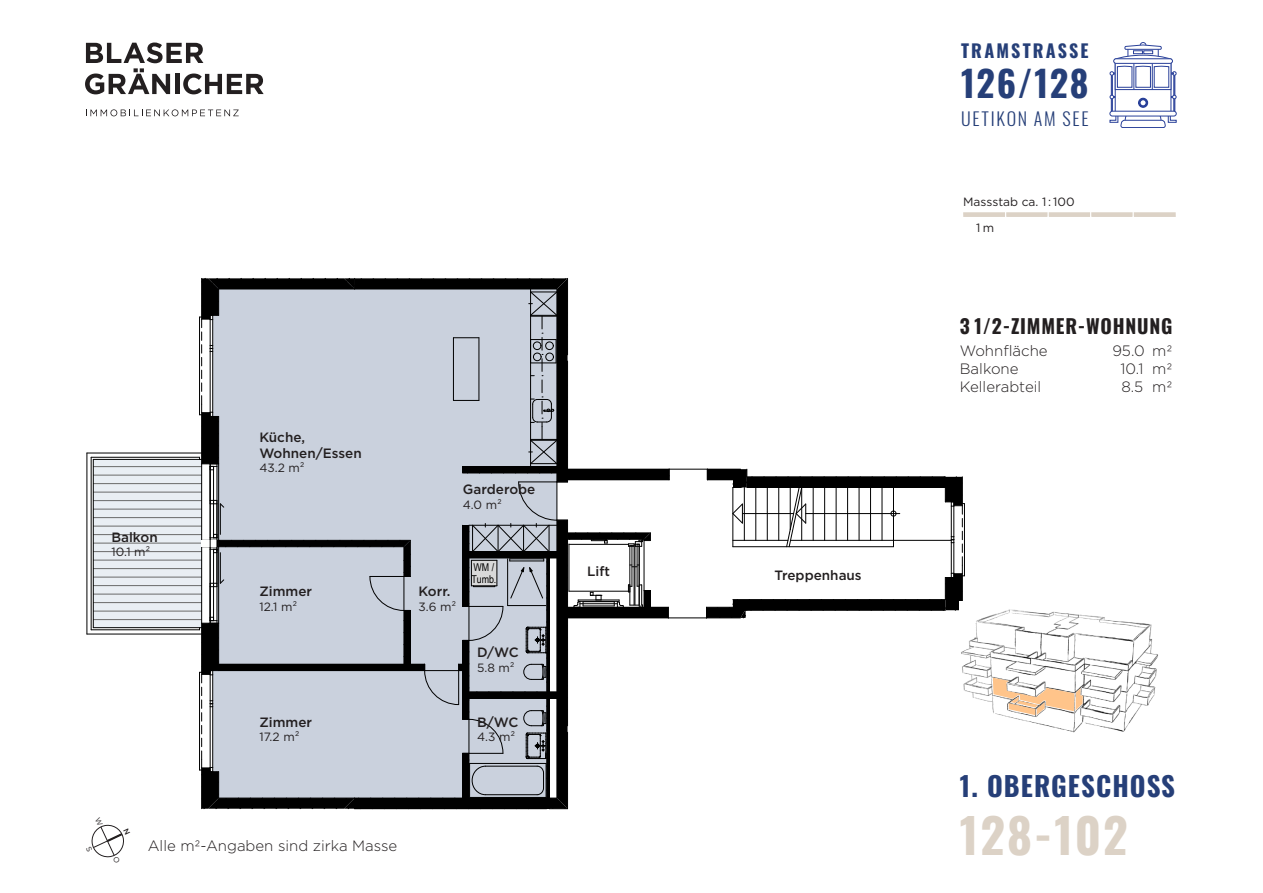
<style>
.page{position:relative;width:1263px;height:893px;background:#fff}
.page>*{position:absolute;margin:0;border:0;box-sizing:border-box;transform-origin:0 0}
.t1{font:700 48px "Oswald";letter-spacing:.04em;color:#dcd2c6}
.t2{font:700 36px "Oswald";letter-spacing:.045em;color:#263f78}
.t3{font:700 27px "Oswald";letter-spacing:.04em;color:#263f78}
.t4{font:700 19.5px "Oswald";letter-spacing:.04em;color:#231f20}
.t5{font:300 18px "Oswald";letter-spacing:.1em;color:#263f78}
.t6{font:700 18px "Oswald";letter-spacing:.125em;color:#263f78}
.t7{font:300 15px "Gotham";color:#231f20}
.t8{font:500 13.5px "Gotham";color:#231f20}
.t9{font:12px "Gotham";color:#231f20}
.t10{font:10.8px/12.6px "Arial Narrow";color:#000}
</style>
<div class="page">
<svg style="left:85px;top:43px;width:179px;height:51px"></svg>
<svg style="left:86px;top:109px;width:153px;height:7px"></svg>
<div style="left:963px;top:212px;width:213px;height:5px;background:#dcd2c6"></div>
<svg style="left:1110px;top:43px;width:66px;height:85px"></svg>
<div style="left:94px;top:459px;width:108px;height:169px;background:#e9eef4"></div>
<hr style="left:93px;top:466px;width:109px;height:1px;background:#6a6a6a">
<hr style="left:93px;top:475px;width:109px;height:1px;background:#6a6a6a">
<hr style="left:93px;top:483px;width:109px;height:1px;background:#6a6a6a">
<hr style="left:93px;top:492px;width:109px;height:1px;background:#6a6a6a">
<hr style="left:93px;top:500px;width:109px;height:1px;background:#6a6a6a">
<hr style="left:93px;top:509px;width:109px;height:1px;background:#6a6a6a">
<hr style="left:93px;top:517px;width:109px;height:1px;background:#6a6a6a">
<hr style="left:93px;top:526px;width:109px;height:1px;background:#6a6a6a">
<hr style="left:93px;top:534px;width:109px;height:1px;background:#6a6a6a">
<hr style="left:93px;top:543px;width:109px;height:1px;background:#6a6a6a">
<hr style="left:93px;top:551px;width:109px;height:1px;background:#6a6a6a">
<hr style="left:93px;top:560px;width:109px;height:1px;background:#6a6a6a">
<hr style="left:93px;top:568px;width:109px;height:1px;background:#6a6a6a">
<hr style="left:93px;top:577px;width:109px;height:1px;background:#6a6a6a">
<hr style="left:93px;top:585px;width:109px;height:1px;background:#6a6a6a">
<hr style="left:93px;top:594px;width:109px;height:1px;background:#6a6a6a">
<hr style="left:93px;top:602px;width:109px;height:1px;background:#6a6a6a">
<hr style="left:93px;top:611px;width:109px;height:1px;background:#6a6a6a">
<hr style="left:93px;top:619px;width:109px;height:1px;background:#6a6a6a">
<hr style="left:87px;top:453px;width:115px;height:1px;background:#000">
<hr style="left:87px;top:634px;width:115px;height:1px;background:#000">
<hr style="left:87px;top:453px;width:1px;height:181px;background:#000">
<hr style="left:91px;top:457px;width:109px;height:1px;background:#000">
<hr style="left:93px;top:459px;width:109px;height:1px;background:#000">
<hr style="left:91px;top:457px;width:1px;height:173px;background:#000">
<hr style="left:93px;top:459px;width:1px;height:169px;background:#000">
<hr style="left:91px;top:629px;width:109px;height:1px;background:#000">
<hr style="left:93px;top:627px;width:109px;height:1px;background:#000">
<hr style="left:964px;top:504px;width:1px;height:72px;background:#000">
<svg style="left:199px;top:278px;width:765px;height:531px"></svg>
<hr style="left:210px;top:416px;width:1px;height:256px;background:#000">
<img style="left:960px;top:602px;width:198px;height:131px">
<svg style="left:993px;top:678px;width:90px;height:37px"></svg>
<svg style="left:91px;top:824px;width:33px;height:34px"></svg>
<p class="t8" style="left:111px;top:528px;width:48px">Balkon</p>
<p class="t9" style="left:111px;top:544px;width:41px">10.1 m2</p>
<p class="t8" style="left:259px;top:428px;width:47px">Küche,</p>
<p class="t8" style="left:259px;top:444px;width:104px">Wohnen/Essen</p>
<p class="t9" style="left:259px;top:460px;width:47px">43.2 m2</p>
<p class="t8" style="left:259px;top:583px;width:54px">Zimmer</p>
<p class="t9" style="left:259px;top:599px;width:39px">12.1 m2</p>
<p class="t8" style="left:259px;top:713px;width:54px">Zimmer</p>
<p class="t9" style="left:259px;top:729px;width:42px">17.2 m2</p>
<p class="t8" style="left:463px;top:481px;width:74px">Garderobe</p>
<p class="t9" style="left:463px;top:497px;width:41px">4.0 m2</p>
<p class="t8" style="left:419px;top:583px;width:33px">Korr.</p>
<p class="t9" style="left:419px;top:599px;width:39px">3.6 m2</p>
<p class="t10" style="left:471px;top:560px;width:27px">WM /<br>Tumb.</p>
<p class="t8" style="left:477px;top:644px;width:43px">D/WC</p>
<p class="t9" style="left:477px;top:660px;width:39px">5.8 m2</p>
<p class="t8" style="left:477px;top:713px;width:43px">B/WC</p>
<p class="t9" style="left:477px;top:729px;width:40px">4.3 m2</p>
<p class="t7" style="left:148px;top:836px;width:251px">Alle m2-Angaben sind zirka Masse</p>
<p class="t8" style="left:587px;top:562px;width:24px">Lift</p>
<p class="t8" style="left:774px;top:567px;width:89px">Treppenhaus</p>
<p class="t6" style="left:961px;top:41px;width:129px">TRAMSTRASSE</p>
<p class="t2" style="left:961px;top:65px;width:129px">126/128</p>
<p class="t5" style="left:961px;top:103px;width:129px">UETIKON AM SEE</p>
<p class="t9" style="left:963px;top:194px;width:113px">Massstab ca. 1 : 100</p>
<p class="t9" style="left:976px;top:220px;width:20px">1m</p>
<p class="t4" style="left:960px;top:316px;width:214px">3 1/2-ZIMMER-WOHNUNG</p>
<p class="t7" style="left:960px;top:342px;width:89px">Wohnfläche</p>
<p class="t7" style="left:1112px;top:342px;width:62px">95.0 m2</p>
<p class="t7" style="left:960px;top:360px;width:60px">Balkone</p>
<p class="t7" style="left:1120px;top:360px;width:54px">10.1 m2</p>
<p class="t7" style="left:960px;top:378px;width:83px">Kellerabteil</p>
<p class="t7" style="left:1121px;top:378px;width:53px">8.5 m2</p>
<p class="t3" style="left:960px;top:772px;width:217px">1. OBERGESCHOSS</p>
<p class="t1" style="left:960px;top:810px;width:170px">128-102</p>
</div>
